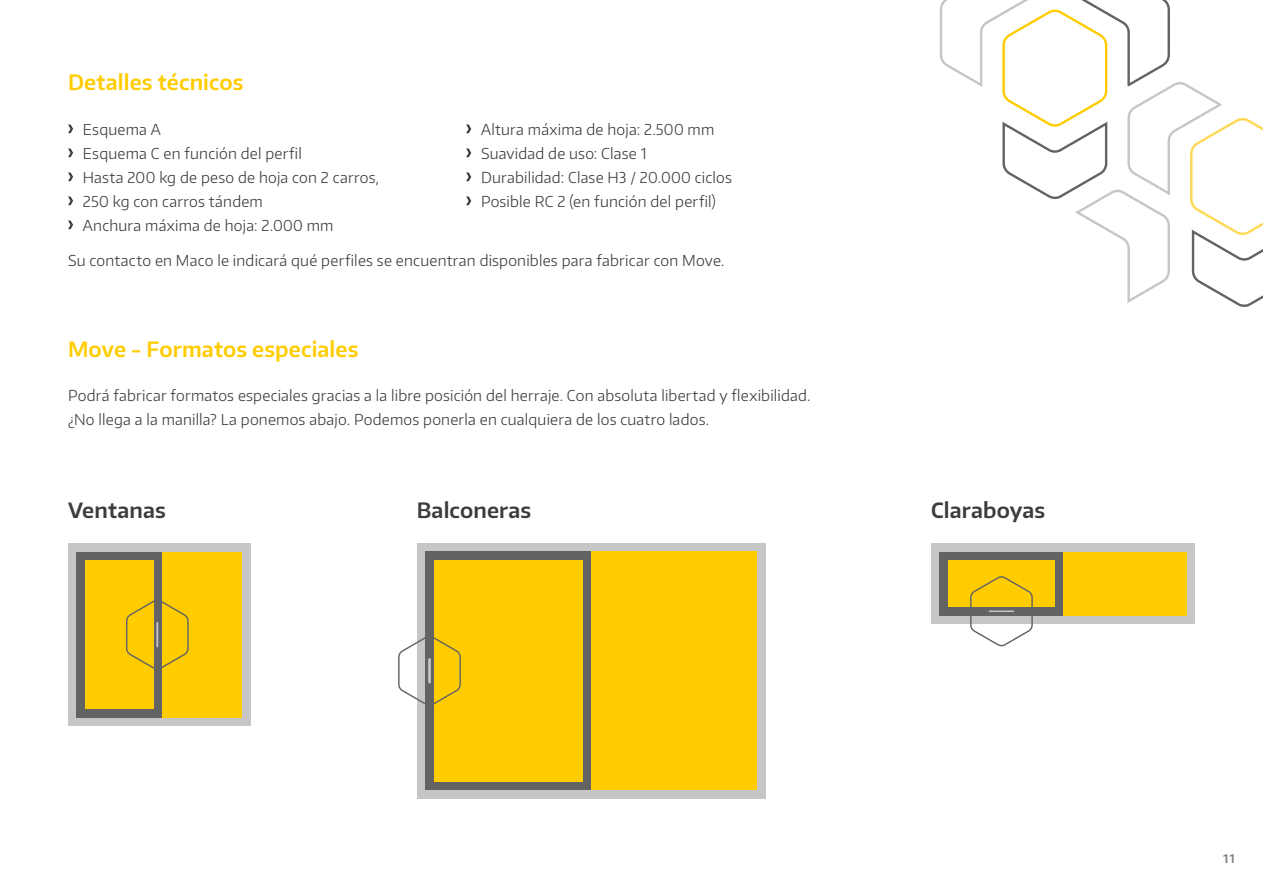
<style>
.page{position:relative;width:1263px;height:893px;background:#fff}
.page>*{position:absolute;margin:0;border:0;box-sizing:border-box;transform-origin:0 0}
.t1{font:600 21px "Encode Sans Normal";letter-spacing:.005em;color:#fc0}
.t2{font:600 21px "Encode Sans Normal";letter-spacing:.01em;color:#3c3c3b}
.t3{font:300 15px/24px "Encode Sans Normal";letter-spacing:.015em;color:#3c3c3b}
.t4{font:600 12px "Encode Sans Normal";color:#000}
</style>
<div class="page">
<div style="left:931px;top:543px;width:264px;height:81px;background:#c6c6c6"></div>
<div style="left:940px;top:552px;width:246px;height:63px;background:#fc0"></div>
<div style="left:940px;top:552px;width:123px;height:63px;background:#646363"></div>
<div style="left:948px;top:560px;width:106px;height:47px;background:#fc0"></div>
<svg style="left:939px;top:0;width:324px;height:307px"></svg>
<div style="left:68px;top:543px;width:183px;height:183px;background:#c6c6c6"></div>
<div style="left:77px;top:552px;width:165px;height:166px;background:#fc0"></div>
<div style="left:77px;top:552px;width:85px;height:166px;background:#646363"></div>
<div style="left:85px;top:560px;width:68px;height:149px;background:#fc0"></div>
<div style="left:417px;top:543px;width:348px;height:255px;background:#c6c6c6"></div>
<div style="left:425px;top:552px;width:332px;height:238px;background:#fc0"></div>
<div style="left:425px;top:552px;width:166px;height:238px;background:#646363"></div>
<div style="left:434px;top:560px;width:149px;height:221px;background:#fc0"></div>
<svg style="left:398px;top:637px;width:63px;height:68px"></svg>
<svg style="left:969px;top:576px;width:64px;height:71px"></svg>
<svg style="left:126px;top:598px;width:63px;height:73px"></svg>
<svg style="left:68px;top:124px;width:5px;height:9px"></svg>
<svg style="left:68px;top:148px;width:5px;height:9px"></svg>
<svg style="left:68px;top:172px;width:5px;height:9px"></svg>
<svg style="left:68px;top:196px;width:5px;height:9px"></svg>
<svg style="left:68px;top:220px;width:5px;height:9px"></svg>
<svg style="left:466px;top:124px;width:5px;height:9px"></svg>
<svg style="left:466px;top:148px;width:5px;height:9px"></svg>
<svg style="left:466px;top:172px;width:5px;height:9px"></svg>
<svg style="left:466px;top:196px;width:5px;height:9px"></svg>
<h1 class="t1" style="left:68px;top:68px;width:177px">Detalles técnicos</h1>
<p class="t3" style="left:83px;top:116px;width:298px">Esquema A<br>Esquema C en función del perfil<br>Hasta 200 kg de peso de hoja con 2 carros,<br>250 kg con carros tándem<br>Anchura máxima de hoja: 2.000 mm</p>
<p class="t3" style="left:481px;top:116px;width:252px">Altura máxima de hoja: 2.500 mm<br>Suavidad de uso: Clase 1<br>Durabilidad: Clase H3 / 20.000 ciclos<br>Posible RC 2 (en función del perfil)</p>
<p class="t3" style="left:68px;top:248px;width:658px">Su contacto en Maco le indicará qué perfiles se encuentran disponibles para fabricar con Move.</p>
<h1 class="t1" style="left:68px;top:335px;width:292px">Move - Formatos especiales</h1>
<p class="t3" style="left:68px;top:383px;width:744px">Podrá fabricar formatos especiales gracias a la libre posición del herraje. Con absoluta libertad y flexibilidad. ¿No llega a la manilla? La ponemos abajo. Podemos ponerla en cualquiera de los cuatro lados.</p>
<h1 class="t2" style="left:68px;top:496px;width:99px">Ventanas</h1>
<h1 class="t2" style="left:417px;top:496px;width:116px">Balconeras</h1>
<h1 class="t2" style="left:931px;top:496px;width:116px">Claraboyas</h1>
<p class="t4" style="left:1223px;top:850px;width:13px">11</p>
</div>
